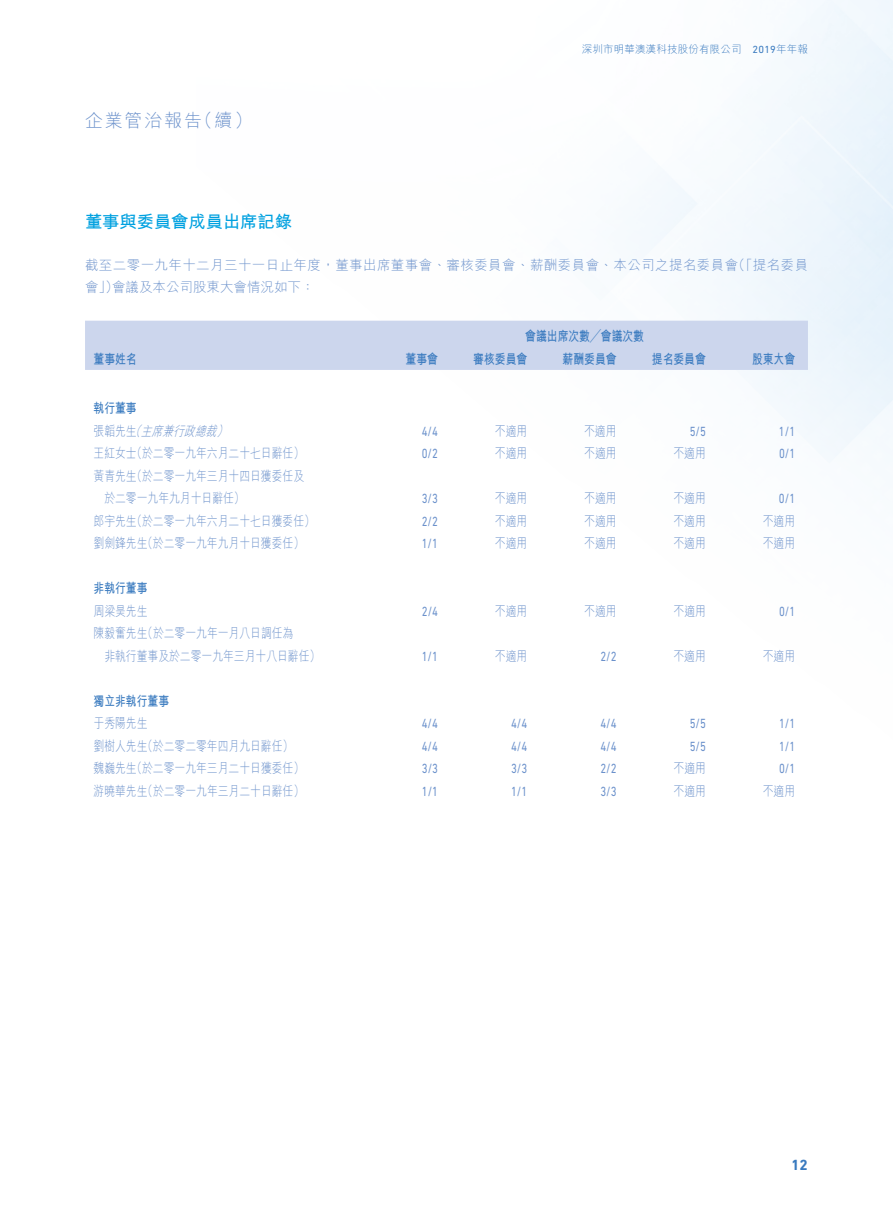
<style>
.page{position:relative;width:893px;height:1212px;background:#fff}
.page>*{position:absolute;margin:0;border:0;box-sizing:border-box;transform-origin:0 0}
.t1{font:300 18px "M Hei HK";letter-spacing:.1em;color:#6b91cb}
.t2{font:700 17.25px "M Hei HK";color:#00a1e0}
.t3{font:700 15px "DIN Next LT Pro";color:#397abf}
.t4{font:300 13.5px/22.5px "M Hei HK";color:#6b91cb;scale:.8 1}
.t5{font:13.5px "DIN Next LT Pro";color:#6b91cb;scale:.8 1}
.t6{font:300 13.5px/22.5px "M Hei HK";letter-spacing:.03em;color:#6b91cb}
.t7{font:700 13.5px "M Hei HK";color:#397abf;scale:.8 1}
.t8{font:italic 300 13.5px "M Hei HK";color:#6b91cb;scale:.8 1}
.t9{font:300 13.5px "M Hei HK";color:#6b91cb}
.t10{font:300 10.5px "M Hei HK";letter-spacing:.015em;color:#397abf}
.t11{font:10.5px "DIN Next LT Pro";color:#397abf}
.s1{font-family:"M Hei HK";font-weight:300}
.s2{font-style:normal}
</style>
<div class="page">
<div style="left:85px;top:321px;width:723px;height:49px;background:#ccd6ed"></div>
<h1 class="t1" style="left:195px;top:111px;width:59px">（續(</h1>
<h1 class="t1" style="left:85px;top:111px;width:118px">企業管治報告</h1>
<p class="t2" style="left:85px;top:209px;width:208px">董事與委員會成員出席記錄</p>
<p class="t10" style="left:582px;top:44px;width:161px">深圳市明華澳漢科技股份有限公司</p>
<p class="t11" style="left:753px;top:43px;width:57px">2019<span class="s1">年年報</span></p>
<p class="t9" style="left:732px;top:258px;width:78px">（「提名委員</p>
<p class="t6" style="left:112px;top:253px;width:628px;text-indent:-27px">截至二零一九年十二月三十一日止年度，董事出席董事會、審核委員會、薪酬委員會、本公司之提名委員會會議及本公司股東大會情況如下：</p>
<p class="t9" style="left:85px;top:280px;width:35px">會」）</p>
<p class="t7" style="left:525px;top:327px;width:150px">會議出席次數╱會議次數</p>
<p class="t7" style="left:94px;top:349px;width:56px">董事姓名</p>
<p class="t7" style="left:94px;top:398px;width:56px">執行董事</p>
<p class="t7" style="left:406px;top:349px;width:42px">董事會</p>
<p class="t7" style="left:473px;top:349px;width:69px">審核委員會</p>
<p class="t7" style="left:563px;top:349px;width:69px">薪酬委員會</p>
<p class="t7" style="left:652px;top:349px;width:69px">提名委員會</p>
<p class="t7" style="left:752px;top:349px;width:55px">股東大會</p>
<p class="t8" style="left:130px;top:424px;width:19px">（</p>
<p class="t8" style="left:216px;top:424px;width:19px">）</p>
<p class="t8" style="left:94px;top:424px;width:159px"><span class="s2">張韜先生</span>主席兼行政總裁</p>
<p class="t5" style="left:422px;top:423px;width:22px">4/4</p>
<p class="t4" style="left:495px;top:419px;width:42px">不適用</p>
<p class="t4" style="left:584px;top:419px;width:42px">不適用</p>
<p class="t5" style="left:690px;top:423px;width:22px">5/5</p>
<p class="t5" style="left:779px;top:423px;width:22px">1/1</p>
<p class="t4" style="left:131px;top:442px;width:217px">（於二零一九年六月二十七日辭任）</p>
<p class="t4" style="left:131px;top:442px;width:217px;text-indent:-38px">王紅女士<br>（於二零一九年三月十四日獲委任及</p>
<p class="t4" style="left:94px;top:464px;width:56px">黃青先生</p>
<p class="t5" style="left:422px;top:446px;width:22px">0/2</p>
<p class="t4" style="left:495px;top:442px;width:42px">不適用</p>
<p class="t4" style="left:584px;top:442px;width:42px">不適用</p>
<p class="t4" style="left:673px;top:442px;width:42px">不適用</p>
<p class="t5" style="left:779px;top:446px;width:22px">0/1</p>
<p class="t4" style="left:104px;top:487px;width:177px">於二零一九年九月十日辭任）</p>
<p class="t5" style="left:422px;top:491px;width:22px">3/3</p>
<p class="t4" style="left:495px;top:487px;width:42px">不適用</p>
<p class="t4" style="left:584px;top:487px;width:42px">不適用</p>
<p class="t4" style="left:673px;top:487px;width:42px">不適用</p>
<p class="t5" style="left:779px;top:491px;width:22px">0/1</p>
<p class="t4" style="left:131px;top:509px;width:231px">（於二零一九年六月二十七日獲委任）</p>
<p class="t4" style="left:94px;top:509px;width:56px">郎宇先生</p>
<p class="t5" style="left:422px;top:513px;width:22px">2/2</p>
<p class="t4" style="left:495px;top:509px;width:42px">不適用</p>
<p class="t4" style="left:584px;top:509px;width:42px">不適用</p>
<p class="t4" style="left:673px;top:509px;width:42px">不適用</p>
<p class="t4" style="left:763px;top:509px;width:42px">不適用</p>
<p class="t4" style="left:94px;top:532px;width:69px">劉劍鋒先生</p>
<p class="t7" style="left:94px;top:578px;width:69px">非執行董事</p>
<p class="t4" style="left:142px;top:532px;width:204px">（於二零一九年九月十日獲委任）</p>
<p class="t5" style="left:422px;top:536px;width:22px">1/1</p>
<p class="t4" style="left:495px;top:532px;width:42px">不適用</p>
<p class="t4" style="left:584px;top:532px;width:42px">不適用</p>
<p class="t4" style="left:673px;top:532px;width:42px">不適用</p>
<p class="t4" style="left:763px;top:532px;width:42px">不適用</p>
<p class="t4" style="left:142px;top:599px;width:190px;text-indent:-49px">周梁昊先生<br>（於二零一九年一月八日調任為</p>
<p class="t4" style="left:94px;top:622px;width:69px">陳毅奮先生</p>
<p class="t5" style="left:422px;top:603px;width:22px">2/4</p>
<p class="t4" style="left:495px;top:599px;width:42px">不適用</p>
<p class="t4" style="left:584px;top:599px;width:42px">不適用</p>
<p class="t4" style="left:673px;top:599px;width:42px">不適用</p>
<p class="t5" style="left:779px;top:603px;width:22px">0/1</p>
<p class="t4" style="left:104px;top:644px;width:271px">非執行董事及於二零一九年三月十八日辭任）</p>
<p class="t7" style="left:94px;top:691px;width:96px">獨立非執行董事</p>
<p class="t5" style="left:422px;top:648px;width:22px">1/1</p>
<p class="t4" style="left:495px;top:644px;width:42px">不適用</p>
<p class="t5" style="left:600px;top:648px;width:22px">2/2</p>
<p class="t4" style="left:673px;top:644px;width:42px">不適用</p>
<p class="t4" style="left:763px;top:644px;width:42px">不適用</p>
<p class="t4" style="left:94px;top:712px;width:69px">于秀陽先生</p>
<p class="t5" style="left:422px;top:716px;width:22px">4/4</p>
<p class="t5" style="left:511px;top:716px;width:22px">4/4</p>
<p class="t5" style="left:600px;top:716px;width:22px">4/4</p>
<p class="t5" style="left:690px;top:716px;width:22px">5/5</p>
<p class="t5" style="left:779px;top:716px;width:22px">1/1</p>
<p class="t4" style="left:142px;top:734px;width:191px">（於二零二零年四月九日辭任(</p>
<p class="t4" style="left:94px;top:734px;width:69px">劉樹人先生</p>
<p class="t5" style="left:422px;top:738px;width:22px">4/4</p>
<p class="t5" style="left:511px;top:738px;width:22px">4/4</p>
<p class="t5" style="left:600px;top:738px;width:22px">4/4</p>
<p class="t5" style="left:690px;top:738px;width:22px">5/5</p>
<p class="t5" style="left:779px;top:738px;width:22px">1/1</p>
<p class="t4" style="left:131px;top:757px;width:217px">（於二零一九年三月二十日獲委任）</p>
<p class="t4" style="left:94px;top:757px;width:55px">魏巍先生</p>
<p class="t5" style="left:422px;top:761px;width:22px">3/3</p>
<p class="t5" style="left:511px;top:761px;width:22px">3/3</p>
<p class="t5" style="left:600px;top:761px;width:22px">2/2</p>
<p class="t4" style="left:673px;top:757px;width:42px">不適用</p>
<p class="t5" style="left:779px;top:761px;width:22px">0/1</p>
<p class="t4" style="left:142px;top:779px;width:204px">（於二零一九年三月二十日辭任）</p>
<p class="t4" style="left:94px;top:779px;width:69px">游曉華先生</p>
<p class="t5" style="left:422px;top:783px;width:22px">1/1</p>
<p class="t5" style="left:511px;top:783px;width:22px">1/1</p>
<p class="t5" style="left:600px;top:783px;width:22px">3/3</p>
<p class="t4" style="left:673px;top:779px;width:42px">不適用</p>
<p class="t4" style="left:763px;top:779px;width:42px">不適用</p>
<p class="t3" style="left:791px;top:1156px;width:18px">12</p>
</div>
